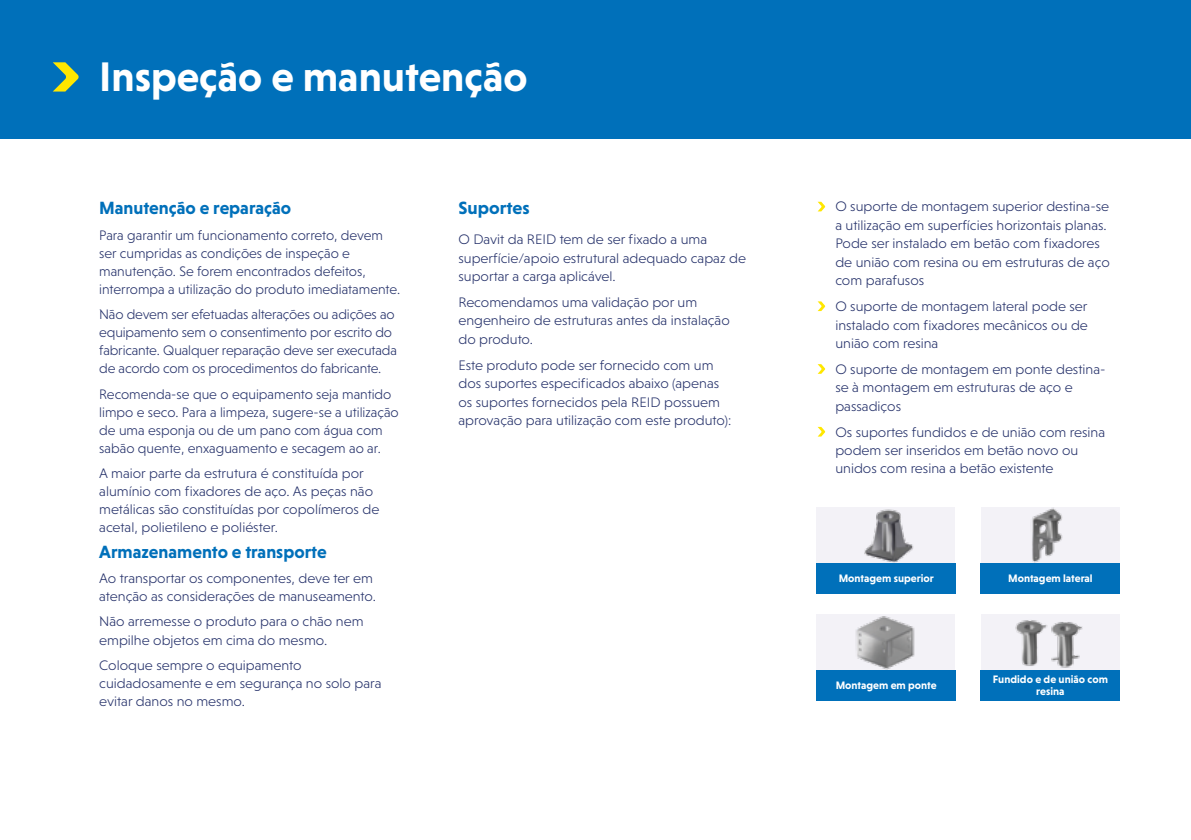
<style>
.page{position:relative;width:1191px;height:840px;background:#fff}
.page>*{position:absolute;margin:0;border:0;box-sizing:border-box;transform-origin:0 0}
.t1{font:700 42px "Niveau Grotesk";color:#fff}
.t2{font:700 18px "Niveau Grotesk";color:#0070ba}
.t3{font:300 14px/18.4px "Niveau Grotesk";color:#25316a}
.t4{font:700 11px/12px "Niveau Grotesk";color:#fff;text-align:center}
</style>
<div class="page">
<div style="left:0;top:0;width:1191px;height:138px;background:#0070ba"></div>
<svg style="left:53px;top:62px;width:26px;height:29px"></svg>
<div style="left:816px;top:507px;width:139px;height:85px;background:#f3f2f7"></div>
<img style="left:864px;top:509px;width:50px;height:54px">
<div style="left:816px;top:614px;width:139px;height:85px;background:#f3f2f7"></div>
<img style="left:855px;top:616px;width:60px;height:53px">
<div style="left:981px;top:507px;width:138px;height:85px;background:#f3f2f7"></div>
<img style="left:1032px;top:507px;width:31px;height:56px">
<div style="left:981px;top:614px;width:138px;height:85px;background:#f3f2f7"></div>
<img style="left:1015px;top:620px;width:68px;height:48px">
<div style="left:816px;top:669px;width:139px;height:30px;background:#0070ba"></div>
<div style="left:816px;top:563px;width:139px;height:30px;background:#0070ba"></div>
<div style="left:981px;top:669px;width:139px;height:30px;background:#0070ba"></div>
<div style="left:981px;top:563px;width:139px;height:30px;background:#0070ba"></div>
<svg style="left:818px;top:202px;width:7px;height:9px"></svg>
<svg style="left:817px;top:301px;width:8px;height:10px"></svg>
<svg style="left:817px;top:364px;width:8px;height:9px"></svg>
<svg style="left:817px;top:426px;width:8px;height:10px"></svg>
<h1 class="t1" style="left:99px;top:52px;width:430px">Inspeção e manutenção</h1>
<p class="t2" style="left:99px;top:198px;width:193px">Manutenção e reparação</p>
<p class="t3" style="left:99px;top:226px;width:302px">Para garantir um funcionamento correto, devem ser cumpridas as condições de inspeção e manutenção. Se forem encontrados defeitos, interrompa a utilização do produto imediatamente.</p>
<p class="t3" style="left:99px;top:305px;width:299px">Não devem ser efetuadas alterações ou adições ao equipamento sem o consentimento por escrito do fabricante. Qualquer reparação deve ser executada de acordo com os procedimentos do fabricante.</p>
<p class="t3" style="left:99px;top:385px;width:301px">Recomenda-se que o equipamento seja mantido limpo e seco. Para a limpeza, sugere-se a utilização de uma esponja ou de um pano com água com sabão quente, enxaguamento e secagem ao ar.</p>
<p class="t3" style="left:99px;top:464px;width:282px">A maior parte da estrutura é constituída por alumínio com fixadores de aço. As peças não metálicas são constituídas por copolímeros de acetal, polietileno e poliéster.</p>
<p class="t2" style="left:99px;top:541px;width:229px">Armazenamento e transporte</p>
<p class="t3" style="left:99px;top:569px;width:278px">Ao transportar os componentes, deve ter em atenção as considerações de manuseamento.</p>
<p class="t3" style="left:99px;top:612px;width:266px">Não arremesse o produto para o chão nem empilhe objetos em cima do mesmo.</p>
<p class="t3" style="left:99px;top:655px;width:284px">Coloque sempre o equipamento cuidadosamente e em segurança no solo para evitar danos no mesmo.</p>
<p class="t2" style="left:458px;top:198px;width:73px">Suportes</p>
<p class="t3" style="left:458px;top:230px;width:289px">O Davit da REID tem de ser fixado a uma superfície/apoio estrutural adequado capaz de suportar a carga aplicável.</p>
<p class="t3" style="left:458px;top:293px;width:273px">Recomendamos uma validação por um engenheiro de estruturas antes da instalação do produto.</p>
<p class="t3" style="left:458px;top:355px;width:274px">Este produto pode ser fornecido com um dos suportes especificados abaixo (apenas os suportes fornecidos pela REID possuem aprovação para utilização com este produto):</p>
<p class="t3" style="left:835px;top:197px;width:276px">O suporte de montagem superior destina-se a utilização em superfícies horizontais planas.<br>Pode ser instalado em betão com fixadores de união com resina ou em estruturas de aço com parafusos</p>
<p class="t3" style="left:835px;top:297px;width:254px;text-align:justify">O suporte de montagem lateral pode ser instalado com fixadores mecânicos ou de união com resina</p>
<p class="t3" style="left:835px;top:359px;width:272px">O suporte de montagem em ponte destina&shy;se à montagem em estruturas de aço e passadiços</p>
<p class="t3" style="left:835px;top:422px;width:271px">Os suportes fundidos e de união com resina podem ser inseridos em betão novo ou unidos com resina a betão existente</p>
<p class="t4" style="left:838px;top:572px;width:97px">Montagem superior</p>
<p class="t4" style="left:835px;top:678px;width:103px">Montagem em ponte</p>
<p class="t4" style="left:1008px;top:572px;width:86px">Montagem lateral</p>
<p class="t4" style="left:993px;top:672px;width:117px">Fundido e de união com resina</p>
</div>
